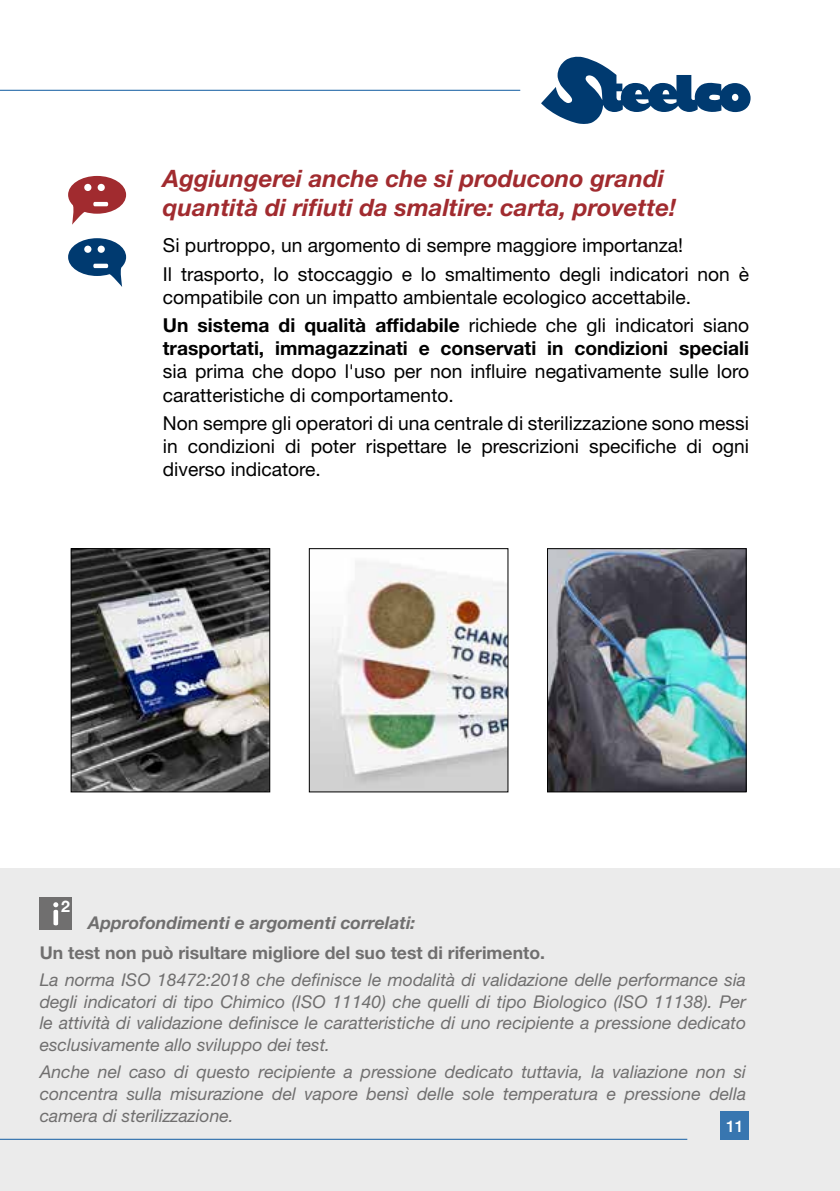
<style>
.page{position:relative;width:840px;height:1191px;background:#fff}
.page>*{position:absolute;margin:0;border:0;box-sizing:border-box;transform-origin:0 0}
.t1{font:italic 700 24px/28.8px "Helvetica Neue LT Std";color:#a12b2f}
.t2{font:19.2px/23px "Helvetica Neue LT Std";color:#000}
.t3{font:700 19.2px "Helvetica Neue LT Std";color:#000}
.t4{font:italic 17.6px/21.6px "Helvetica Neue LT Std";color:#706f6f;text-align:justify}
.t5{font:700 17.6px "Helvetica Neue LT Std";color:#706f6f}
.t6{font:italic 700 17.6px "Helvetica Neue LT Std";color:#706f6f}
.t7{font:500 16.2px "Helvetica Neue LT Std";color:#fff}
.t8{font:700 16px "Helvetica Neue LT Std";color:#fff}
.s1{font-weight:700}
</style>
<div class="page">
<svg style="left:68px;top:176px;width:58px;height:49px"></svg>
<svg style="left:68px;top:238px;width:58px;height:49px"></svg>
<div style="left:0;top:869px;width:839px;height:322px;background:#ebebeb"></div>
<img style="left:73px;top:550px;width:195px;height:240px">
<div style="left:71px;top:548px;width:199px;height:244px;border:1px solid #000"></div>
<img style="left:311px;top:561px;width:195px;height:229px">
<div style="left:309px;top:548px;width:199px;height:244px;border:1px solid #000"></div>
<img style="left:549px;top:550px;width:195px;height:240px">
<div style="left:547px;top:548px;width:199px;height:244px;border:1px solid #000"></div>
<div style="left:40px;top:897px;width:32px;height:32px;background:#706f6f"></div>
<svg style="left:53px;top:902px;width:5px;height:23px"></svg>
<svg style="left:541px;top:57px;width:209px;height:67px"></svg>
<hr style="left:0;top:90px;width:520px;height:1px;background:#3876b0">
<div style="left:720px;top:1111px;width:28px;height:29px;background:#3876b0"></div>
<hr style="left:0;top:1138px;width:687px;height:2px;background:#3876b0">
<p class="t1" style="left:163px;top:164px;width:514px">Aggiungerei anche che si producono grandi quantità di rifiuti da smaltire: carta, provette!</p>
<p class="t2" style="left:163px;top:230px;width:587px;line-height:28.8px">Si purtroppo, un argomento di sempre maggiore importanza!<br>Il trasporto, lo stoccaggio e lo smaltimento degli indicatori non è</p>
<p class="t2" style="left:163px;top:282px;width:587px;line-height:28.8px">compatibile con un impatto ambientale ecologico accettabile.<br><span class="s1">Un sistema di qualità affidabile</span> richiede che gli indicatori siano</p>
<p class="t3" style="left:163px;top:337px;width:587px">trasportati, immagazzinati e conservati in condizioni speciali</p>
<p class="t2" style="left:163px;top:360px;width:587px">sia prima che dopo l'uso per non influire negativamente sulle loro caratteristiche di comportamento.</p>
<p class="t2" style="left:163px;top:412px;width:587px;text-align:justify">Non sempre gli operatori di una centrale di sterilizzazione sono messi in condizioni di poter rispettare le prescrizioni specifiche di ogni diverso indicatore.</p>
<p class="t8" style="left:61px;top:896px;width:10px">2</p>
<p class="t6" style="left:88px;top:912px;width:328px">Approfondimenti e argomenti correlati:</p>
<p class="t5" style="left:40px;top:941px;width:506px">Un test non può risultare migliore del suo test di riferimento.</p>
<p class="t4" style="left:40px;top:969px;width:707px">La norma ISO 18472:2018 che definisce le modalità di validazione delle performance sia degli indicatori di tipo Chimico (ISO 11140) che quelli di tipo Biologico (ISO 11138). Per le attività di validazione definisce le caratteristiche di uno recipiente a pressione dedicato esclusivamente allo sviluppo dei test.</p>
<p class="t4" style="left:40px;top:1061px;width:707px">Anche nel caso di questo recipiente a pressione dedicato tuttavia, la valiazione non si concentra sulla misurazione del vapore bensì delle sole temperatura e pressione della camera di sterilizzazione.</p>
<p class="t7" style="left:725px;top:1116px;width:19px">11</p>
</div>
